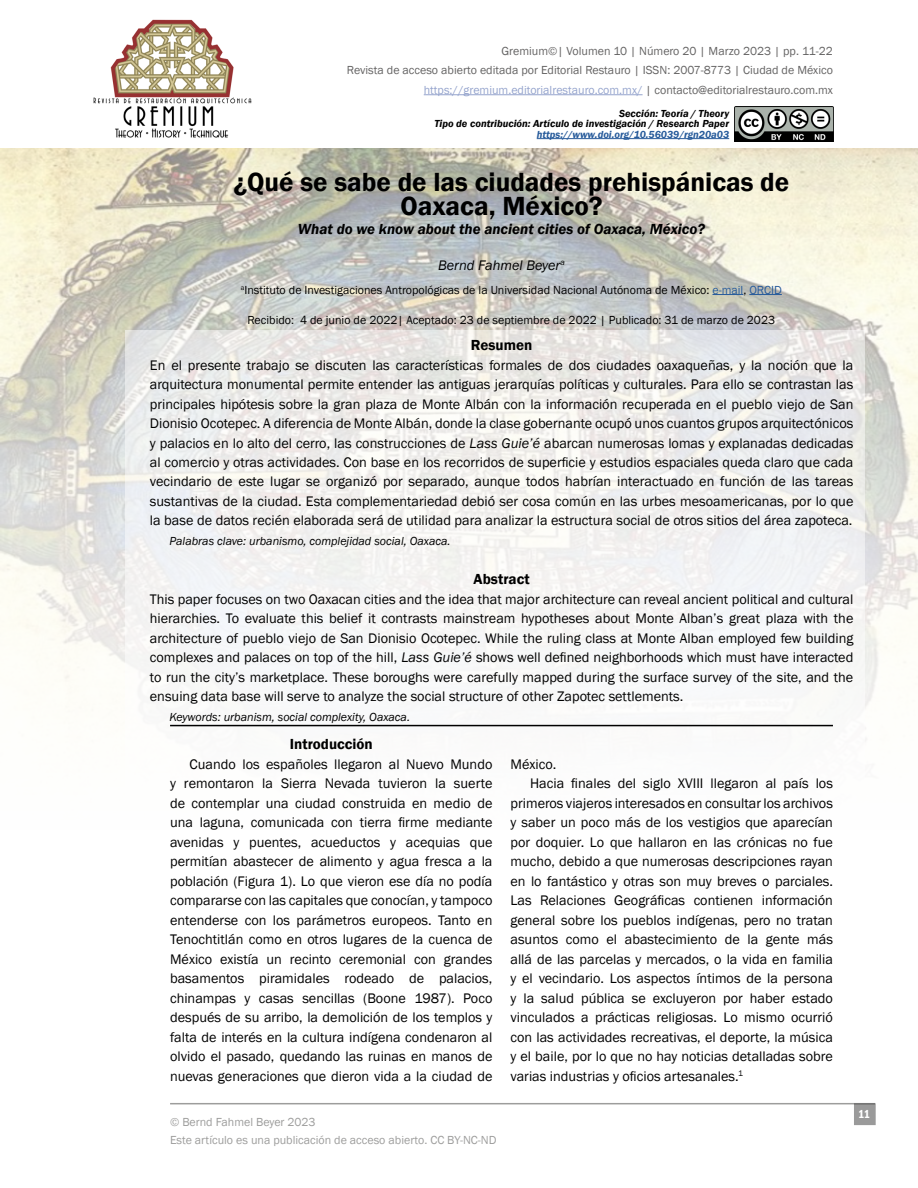
<style>
.page{position:relative;width:918px;height:1188px;background:#fff}
.page>*{position:absolute;margin:0;border:0;box-sizing:border-box;transform-origin:0 0}
.t1{font:600 27px/24px "Franklin Gothic";color:#000}
.t2{font:italic 600 15px "Franklin Gothic";color:#000}
.t3{font:600 15px "Franklin Gothic";color:#000}
.t4{font:14.25px/19.5px "Franklin Gothic";color:#000;text-align:justify}
.t5{font:italic 14.25px "Franklin Gothic";color:#000}
.t6{font:12px/19.5px "Franklin Gothic";color:#646363;text-align:right}
.t7{font:12px "Franklin Gothic";color:#000}
.t8{font:italic 12px "Franklin Gothic";color:#000}
.t9{font:12px/18px "Franklin Gothic";color:#9d9d9c}
.t10{font:600 condensed 12px "Franklin Gothic";color:#fff}
.t11{font:italic 600 10.5px/10.5px "Franklin Gothic";color:#000;text-align:right}
.t12{font:italic 600 10.5px "Franklin Gothic";color:#275b9b}
.s1{color:#95a4cd}
.s2{color:#275b9b}
.s3{font-style:italic}
</style>
<div class="page">
<hr style="left:424px;top:94px;width:219px;height:1px;background:#95a4cd">
<hr style="left:170px;top:1103px;width:705px;height:1px;background:#9d9d9c">
<div style="left:855px;top:1104px;width:20px;height:20px;background:#9a9a9a"></div>
<img style="left:93px;top:20px;width:159px;height:118px">
<img style="left:734px;top:107px;width:99px;height:34px">
<img style="left:0;top:148px;width:918px;height:593px">
<div style="left:125px;top:331px;width:740px;height:719px;background:linear-gradient(to bottom,#ebebe9,#fff)"></div>
<hr style="left:712px;top:294px;width:31px;height:1px;background:#275b9b">
<hr style="left:749px;top:294px;width:33px;height:1px;background:#275b9b">
<hr style="left:170px;top:725px;width:663px;height:1px;background:#000">
<hr style="left:537px;top:138px;width:192px;height:1px;background:#275b9b">
<p class="t6" style="left:347px;top:41px;width:488px">Gremium©| Volumen 10 | Número 20 | Marzo 2023 | pp. 11-22<br>Revista de acceso abierto editada por Editorial Restauro | ISSN: 2007-8773 | Ciudad de México <span class="s1">https://gremium.editorialrestauro.com.mx/</span> | contacto@editorialrestauro.com.mx</p>
<p class="t11" style="left:434px;top:108px;width:296px">Sección: Teoría / Theory<br>Tipo de contribución: Artículo de investigación / Research Paper</p>
<p class="t12" style="left:537px;top:128px;width:194px">https://www.doi.org/10.56039/rgn20a03</p>
<h1 class="t1" style="left:401px;top:170px;width:390px;text-indent:-167px">¿Qué se sabe de las ciudades prehispánicas de<br>Oaxaca, México?</h1>
<p class="t2" style="left:298px;top:219px;width:409px">What do we know about the ancient cities of Oaxaca, México?</p>
<p class="t5" style="left:438px;top:256px;width:128px">Bernd Fahmel Beyer<sup>a</sup></p>
<p class="t7" style="left:241px;top:282px;width:543px"><sup>a</sup>Instituto de Investigaciones Antropológicas de la Universidad Nacional Autónoma de México: <span class="s2">e-mail</span>, <span class="s2">ORCID</span></p>
<p class="t7" style="left:248px;top:312px;width:529px">Recibido: 4 de junio de 2022| Aceptado: 23 de septiembre de 2022 | Publicado: 31 de marzo de 2023</p>
<p class="t3" style="left:471px;top:336px;width:63px">Resumen</p>
<p class="t4" style="left:150px;top:355px;width:705px">En el presente trabajo se discuten las características formales de dos ciudades oaxaqueñas, y la noción que la arquitectura monumental permite entender las antiguas jerarquías políticas y culturales. Para ello se contrastan las principales hipótesis sobre la gran plaza de Monte Albán con la información recuperada en el pueblo viejo de San Dionisio Ocotepec. A diferencia de Monte Albán, donde la clase gobernante ocupó unos cuantos grupos arquitectónicos y palacios en lo alto del cerro, las construcciones de <span class="s3">Lass Guie’é</span> abarcan numerosas lomas y explanadas dedicadas al comercio y otras actividades. Con base en los recorridos de superficie y estudios espaciales queda claro que cada vecindario de este lugar se organizó por separado, aunque todos habrían interactuado en función de las tareas sustantivas de la ciudad. Esta complementariedad debió ser cosa común en las urbes mesoamericanas, por lo que la base de datos recién elaborada será de utilidad para analizar la estructura social de otros sitios del área zapoteca.</p>
<p class="t8" style="left:169px;top:533px;width:283px">Palabras clave: urbanismo, complejidad social, Oaxaca.</p>
<p class="t3" style="left:474px;top:570px;width:58px">Abstract</p>
<p class="t4" style="left:150px;top:589px;width:705px">This paper focuses on two Oaxacan cities and the idea that major architecture can reveal ancient political and cultural hierarchies. To evaluate this belief it contrasts mainstream hypotheses about Monte Alban’s great plaza with the architecture of pueblo viejo de San Dionisio Ocotepec. While the ruling class at Monte Alban employed few building complexes and palaces on top of the hill, <span class="s3">Lass Guie’é</span> shows well defined neighborhoods which must have interacted to run the city’s marketplace. These boroughs were carefully mapped during the surface survey of the site, and the ensuing data base will serve to analyze the social structure of other Zapotec settlements.</p>
<p class="t8" style="left:169px;top:709px;width:242px">Keywords: urbanism, social complexity, Oaxaca.</p>
<p class="t3" style="left:290px;top:735px;width:84px">Introducción</p>
<p class="t4" style="left:170px;top:755px;width:324px;text-indent:20px">Cuando los españoles llegaron al Nuevo Mundo y remontaron la Sierra Nevada tuvieron la suerte de contemplar una ciudad construida en medio de una laguna, comunicada con tierra firme mediante avenidas y puentes, acueductos y acequias que permitían abastecer de alimento y agua fresca a la población (Figura 1). Lo que vieron ese día no podía compararse con las capitales que conocían, y tampoco entenderse con los parámetros europeos. Tanto en Tenochtitlán como en otros lugares de la cuenca de México existía un recinto ceremonial con grandes basamentos piramidales rodeado de palacios, chinampas y casas sencillas (Boone 1987). Poco después de su arribo, la demolición de los templos y falta de interés en la cultura indígena condenaron al olvido el pasado, quedando las ruinas en manos de nuevas generaciones que dieron vida a la ciudad de</p>
<p class="t4" style="left:511px;top:755px;width:47px">México.</p>
<p class="t4" style="left:530px;top:774px;width:304px">Hacia finales del siglo XVIII llegaron al país los</p>
<p class="t4" style="left:511px;top:794px;width:324px">primeros viajeros interesados en consultar los archivos</p>
<p class="t4" style="left:511px;top:813px;width:324px">y saber un poco más de los vestigios que aparecían</p>
<p class="t4" style="left:511px;top:833px;width:324px">por doquier. Lo que hallaron en las crónicas no fue</p>
<p class="t4" style="left:511px;top:852px;width:324px">mucho, debido a que numerosas descripciones rayan</p>
<p class="t4" style="left:511px;top:872px;width:324px">en lo fantástico y otras son muy breves o parciales.</p>
<p class="t4" style="left:511px;top:891px;width:324px">Las Relaciones Geográficas contienen información</p>
<p class="t4" style="left:511px;top:911px;width:324px">general sobre los pueblos indígenas, pero no tratan</p>
<p class="t4" style="left:511px;top:930px;width:324px">asuntos como el abastecimiento de la gente más</p>
<p class="t4" style="left:511px;top:950px;width:324px">allá de las parcelas y mercados, o la vida en familia</p>
<p class="t4" style="left:511px;top:969px;width:324px">y el vecindario. Los aspectos íntimos de la persona</p>
<p class="t4" style="left:511px;top:989px;width:324px">y la salud pública se excluyeron por haber estado</p>
<p class="t4" style="left:511px;top:1008px;width:324px">vinculados a prácticas religiosas. Lo mismo ocurrió</p>
<p class="t4" style="left:511px;top:1028px;width:324px">con las actividades recreativas, el deporte, la música</p>
<p class="t4" style="left:511px;top:1047px;width:324px">y el baile, por lo que no hay noticias detalladas sobre</p>
<p class="t4" style="left:511px;top:1066px;width:234px">varias industrias y oficios artesanales.<sup>1</sup></p>
<p class="t9" style="left:170px;top:1113px;width:328px">© Bernd Fahmel Beyer 2023<br>Este artículo es una publicación de acceso abierto. CC BY-NC-ND</p>
<p class="t10" style="left:858px;top:1106px;width:13px">11</p>
</div>
